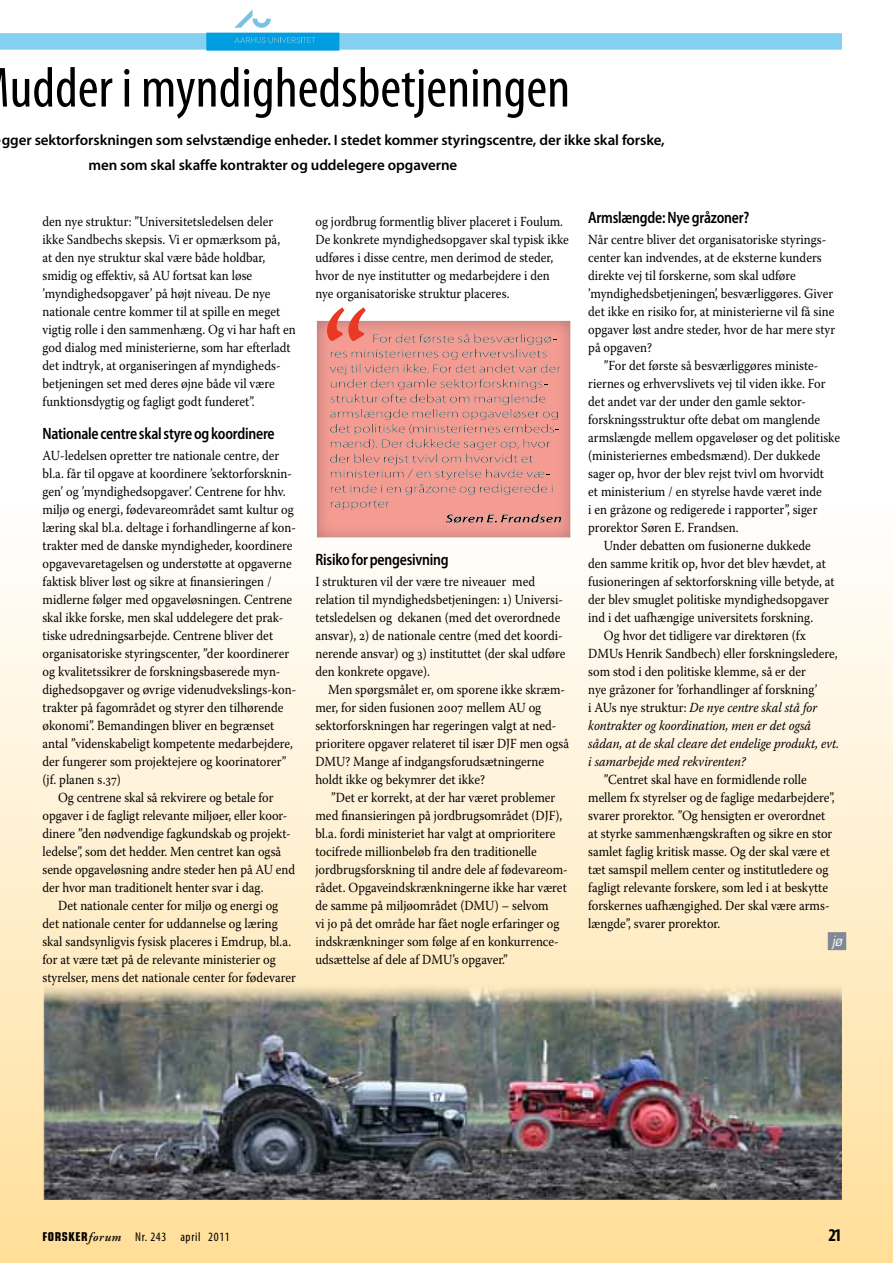
<style>
.page{position:relative;width:893px;height:1263px;background:#fff}
.page>*{position:absolute;margin:0;border:0;box-sizing:border-box;transform-origin:0 0}
.t1{font:condensed 57px "Myriad Pro";color:#000}
.t2{font:700 condensed 18px "Myriad Pro";color:#000}
.t3{font:600 semi-condensed 16.5px "Myriad Pro";letter-spacing:-.015em;color:#000;scale:.9 1}
.t4{font:600 15px/25.5px "Myriad Pro";letter-spacing:-.005em;color:#000}
.t5{font:13.8px/18px "Warnock Pro";color:#000;scale:.9 1}
.t6{font:italic 13.8px "Warnock Pro";color:#000;scale:.9 1}
.t7{font:italic 13.8px "Eurostile LT Std";color:#fff;scale:.9 1}
.t8{font:condensed 12.75px "Myriad Pro";letter-spacing:.05em;color:#000}
.s1{font-style:normal}
.s2{font-family:"Eurostile LT Std";font-weight:700;font-size:12.15px}
.s3{font-family:"Adobe Garamond Pro";font-weight:600;font-style:italic;font-stretch:normal}
</style>
<div class="page">
<div style="left:0;top:496px;width:893px;height:767px;background:linear-gradient(to bottom,#fff,#ffdf9a)"></div>
<img style="left:44px;top:982px;width:798px;height:217px">
<div style="left:828px;top:932px;width:18px;height:18px;background:#828995"></div>
<div style="left:0;top:33px;width:842px;height:17px;background:#84d0f0"></div>
<div style="left:206px;top:33px;width:133px;height:18px;background:#009ee0"></div>
<svg style="left:234px;top:9px;width:37px;height:19px"></svg>
<svg style="left:234px;top:37px;width:81px;height:6px"></svg>
<div style="left:316px;top:319px;width:265px;height:222px;background:#082852;opacity:.3"></div>
<svg style="left:327px;top:307px;width:234px;height:216px;background:#e59d94"></svg>
<h1 class="t1" style="left:10px;top:53px;width:562px">udder i myndighedsbetjeningen</h1>
<p class="t4" style="left:88px;top:127px;width:578px;text-indent:-87px">gger sektorforskningen som selvstændige enheder. I stedet kommer styringscentre, der ikke skal forske, men som skal skaffe kontrakter og uddelegere opgaverne</p>
<p class="t5" style="left:43px;top:212px;width:283px">den nye struktur: ”Universitetsledelsen deler ikke Sandbechs skepsis. Vi er opmærksom på,<br>at den nye struktur skal være både holdbar, smidig og effektiv, så AU fortsat kan løse ’myndighedsopgaver’ på højt niveau. De nye nationale centre kommer til at spille en meget vigtig rolle i den sammenhæng. Og vi har haft en god dialog med ministerierne, som har efterladt det indtryk, at organiseringen af myndigheds&shy;betjeningen set med deres øjne både vil være funktionsdygtig og fagligt godt funderet”.</p>
<p class="t3" style="left:43px;top:423px;width:259px">Nationale centre skal styre og koordinere</p>
<p class="t5" style="left:43px;top:446px;width:265px">AU-ledelsen opretter tre nationale centre, der</p>
<p class="t5" style="left:43px;top:464px;width:279px">bl.a. får til opgave at koordinere ’sektorforsknin-</p>
<p class="t5" style="left:43px;top:482px;width:272px">gen’ og ’myndighedsopgaver’. Centrene for hhv.</p>
<p class="t5" style="left:43px;top:500px;width:281px">miljø og energi, fødevareområdet samt kultur og</p>
<p class="t5" style="left:43px;top:518px;width:283px">læring skal bl.a. deltage i forhandlingerne af kon-</p>
<p class="t5" style="left:43px;top:536px;width:279px">trakter med de danske myndigheder, koordinere</p>
<p class="t5" style="left:43px;top:554px;width:278px">opgavevaretagelsen og understøtte at opgaverne</p>
<p class="t5" style="left:43px;top:572px;width:256px">faktisk bliver løst og sikre at finansieringen /</p>
<p class="t5" style="left:43px;top:590px;width:279px">midlerne følger med opgaveløsningen. Centrene</p>
<p class="t5" style="left:43px;top:608px;width:269px">skal ikke forske, men skal uddelegere det prak-</p>
<p class="t5" style="left:43px;top:626px;width:258px">tiske udredningsarbejde. Centrene bliver det</p>
<p class="t5" style="left:43px;top:644px;width:275px">organisatoriske styringscenter, ”der koordinerer</p>
<p class="t5" style="left:43px;top:662px;width:266px">og kvalitetssikrer de forskningsbaserede myn-</p>
<p class="t5" style="left:43px;top:680px;width:283px">dighedsopgaver og øvrige videnudvekslings-kon-</p>
<p class="t5" style="left:43px;top:698px;width:269px">trakter på fagområdet og styrer den tilhørende</p>
<p class="t5" style="left:43px;top:716px;width:259px">økonomi”. Bemandingen bliver en begrænset</p>
<p class="t5" style="left:43px;top:734px;width:280px">antal ”videnskabeligt kompetente medarbejdere,</p>
<p class="t5" style="left:43px;top:752px;width:273px">der fungerer som projektejere og koorinatorer”</p>
<p class="t5" style="left:43px;top:770px;width:89px">(jf. planen s.37)</p>
<p class="t5" style="left:58px;top:788px;width:241px">Og centrene skal så rekvirere og betale for</p>
<p class="t5" style="left:43px;top:806px;width:274px">opgaver i de fagligt relevante miljøer, eller koor-</p>
<p class="t5" style="left:43px;top:824px;width:277px">dinere ”den nødvendige fagkundskab og projekt-</p>
<p class="t5" style="left:43px;top:842px;width:267px">ledelse”, som det hedder. Men centret kan også</p>
<p class="t5" style="left:43px;top:860px;width:282px">sende opgaveløsning andre steder hen på AU end</p>
<p class="t5" style="left:43px;top:878px;width:247px">der hvor man traditionelt henter svar i dag.</p>
<p class="t5" style="left:58px;top:896px;width:246px">Det nationale center for miljø og energi og</p>
<p class="t5" style="left:43px;top:914px;width:263px">det nationale center for uddannelse og læring</p>
<p class="t5" style="left:43px;top:932px;width:278px">skal sandsynligvis fysisk placeres i Emdrup, bl.a.</p>
<p class="t5" style="left:43px;top:950px;width:261px">for at være tæt på de relevante ministerier og</p>
<p class="t5" style="left:43px;top:968px;width:283px">styrelser, mens det nationale center for fødevarer</p>
<p class="t5" style="left:315px;top:212px;width:283px">og jordbrug formentlig bliver placeret i Foulum.<br>De konkrete myndighedsopgaver skal typisk ikke udføres i disse centre, men derimod de steder, hvor de nye institutter og medarbejdere i den nye organisatoriske struktur placeres.</p>
<p class="t3" style="left:315px;top:549px;width:150px">Risiko for pengesivning</p>
<p class="t5" style="left:315px;top:572px;width:279px">I strukturen vil der være tre niveauer med relation til myndighedsbetjeningen: 1) Universi&shy;tetsledelsen og dekanen (med det overordnede ansvar), 2) de nationale centre (med det koordi&shy;nerende ansvar) og 3) instituttet (der skal udføre den konkrete opgave).</p>
<p class="t5" style="left:315px;top:680px;width:283px;text-indent:13px">Men spørgsmålet er, om sporene ikke skræm&shy;mer, for siden fusionen 2007 mellem AU og sektorforskningen har regeringen valgt at ned&shy;prioritere opgaver relateret til især DJF men også DMU? Mange af indgangsforudsætningerne holdt ikke og bekymrer det ikke?</p>
<p class="t5" style="left:315px;top:788px;width:282px;text-indent:16px">”Det er korrekt, at der har været problemer med finansieringen på jordbrugsområdet (DJF), bl.a. fordi ministeriet har valgt at omprioritere tocifrede millionbeløb fra den traditionelle jordbrugsforskning til andre dele af fødevareom&shy;rådet. Opgaveindskrænkningerne ikke har været de samme på miljøområdet (DMU) – selvom<br>vi jo på det område har fået nogle erfaringer og indskrænkninger som følge af en konkurrence&shy;udsættelse af dele af DMU’s opgaver.”</p>
<p class="t3" style="left:588px;top:207px;width:180px">Armslængde: Nye gråzoner?</p>
<p class="t5" style="left:588px;top:230px;width:276px">Når centre bliver det organisatoriske styrings&shy;center kan indvendes, at de eksterne kunders direkte vej til forskerne, som skal udføre ’myndighedsbetjeningen’, besværliggøres. Giver det ikke en risiko for, at ministerierne vil få sine opgaver løst andre steder, hvor de har mere styr på opgaven?</p>
<p class="t5" style="left:604px;top:356px;width:240px">”For det første så besværliggøres ministe-</p>
<p class="t5" style="left:588px;top:374px;width:265px">riernes og erhvervslivets vej til viden ikke. For</p>
<p class="t5" style="left:588px;top:392px;width:244px">det andet var der under den gamle sektor-</p>
<p class="t5" style="left:588px;top:410px;width:259px">forskningsstruktur ofte debat om manglende</p>
<p class="t5" style="left:588px;top:428px;width:281px">armslængde mellem opgaveløser og det politiske</p>
<p class="t5" style="left:588px;top:446px;width:260px">(ministeriernes embedsmænd). Der dukkede</p>
<p class="t5" style="left:588px;top:464px;width:263px">sager op, hvor der blev rejst tvivl om hvorvidt</p>
<p class="t5" style="left:588px;top:482px;width:261px">et ministerium / en styrelse havde været inde</p>
<p class="t5" style="left:588px;top:500px;width:256px">i en gråzone og redigerede i rapporter”, siger</p>
<p class="t5" style="left:588px;top:518px;width:169px">prorektor Søren E. Frandsen.</p>
<p class="t5" style="left:604px;top:536px;width:232px">Under debatten om fusionerne dukkede</p>
<p class="t5" style="left:588px;top:554px;width:266px">den samme kritik op, hvor det blev hævdet, at</p>
<p class="t5" style="left:588px;top:572px;width:275px">fusioneringen af sektorforskning ville betyde, at</p>
<p class="t5" style="left:588px;top:590px;width:269px">der blev smuglet politiske myndighedsopgaver</p>
<p class="t5" style="left:588px;top:608px;width:252px">ind i det uafhængige universitets forskning.</p>
<p class="t5" style="left:604px;top:626px;width:226px">Og hvor det tidligere var direktøren (fx</p>
<p class="t5" style="left:588px;top:644px;width:279px">DMUs Henrik Sandbech) eller forskningsledere,</p>
<p class="t5" style="left:588px;top:662px;width:243px">som stod i den politiske klemme, så er der</p>
<p class="t5" style="left:588px;top:680px;width:256px">nye gråzoner for ’forhandlinger af forskning’</p>
<p class="t6" style="left:588px;top:699px;width:256px"><span class="s1">i AUs nye struktur:</span> De nye centre skal stå for</p>
<p class="t6" style="left:588px;top:717px;width:249px">kontrakter og koordination, men er det også</p>
<p class="t6" style="left:588px;top:735px;width:280px">sådan, at de skal cleare det endelige produkt, evt.</p>
<p class="t6" style="left:588px;top:753px;width:177px">i samarbejde med rekvirenten?</p>
<p class="t5" style="left:588px;top:770px;width:275px;text-indent:16px">”Centret skal have en formidlende rolle mellem fx styrelser og de faglige medarbejdere”, svarer prorektor. ”Og hensigten er overordnet at styrke sammenhængskraften og sikre en stor samlet faglig kritisk masse. Og der skal være et tæt samspil mellem center og institutledere og fagligt relevante forskere, som led i at beskytte forskernes uafhængighed. Der skal være arms&shy;længde”, svarer prorektor.</p>
<p class="t7" style="left:832px;top:932px;width:13px">jø</p>
<p class="t8" style="left:43px;top:1229px;width:189px"><span class="s2">FORSKER</span><span class="s3">forum</span> Nr. 243 april 2011</p>
<h2 class="t2" style="left:828px;top:1224px;width:15px">21</h2>
</div>
